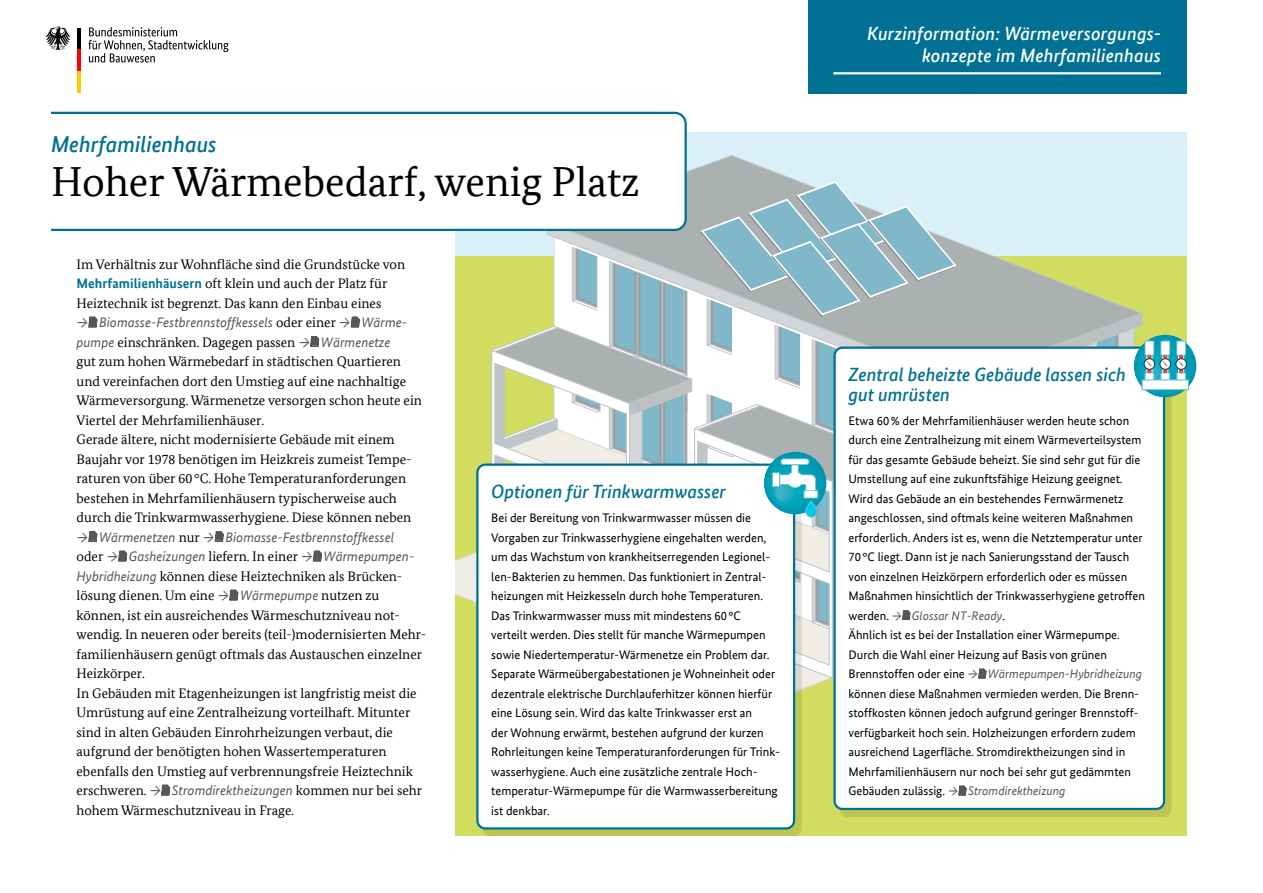
<style>
.page{position:relative;width:1263px;height:893px;background:#fff}
.page>*{position:absolute;margin:0;border:0;box-sizing:border-box;transform-origin:0 0}
.Überschrift_1_Hierarchie_NEU{font:42px "Bundes Serif Web";color:#000}
.Dachzeile_2_Hierarchie_kleiner_NEU{font:italic 500 22.5px "Bundes Sans Web";color:#007194}
.Zwischenüberschrift_3_Hierarchie_NEU{font:italic 500 18.75px/19.5px "Bundes Sans Web";color:#007194}
.Kolumne_oben_NEU{font:italic 500 18.75px/22.5px "Bundes Sans Web";letter-spacing:.01em;color:#fff;text-align:right}
.Text_Fließtext_NEU_9{font:13.8px/19.5px "Bundes Serif Web";color:#000}
.Infokasten_NEU{font:12.45px/19.5px "Bundes Sans Web";color:#000}
.s1{font-family:"Bundes Sans Web";font-weight:700;color:#007194}
.s2{font-family:"Bundes Sans Web";font-style:italic;color:#575756}
.s3{font-style:italic;color:#575756}
</style>
<div class="page">
<div style="left:807px;top:0;width:379px;height:93px;background:#007194"></div>
<hr style="left:833px;top:72px;width:328px;height:2px;background:#fff">
<svg style="left:88px;top:27px;width:141px;height:35px"></svg>
<svg style="left:45px;top:27px;width:26px;height:23px"></svg>
<hr style="left:77px;top:28px;width:4px;height:21px;background:#000">
<hr style="left:77px;top:49px;width:4px;height:22px;background:#f00">
<hr style="left:77px;top:71px;width:4px;height:22px;background:#fc0">
<div style="left:455px;top:132px;width:731px;height:704px;background:#d2dc5f"></div>
<div style="left:455px;top:132px;width:731px;height:124px;background:#d9f0f9"></div>
<svg style="left:688px;top:155px;width:108px;height:25px"></svg>
<svg style="left:51px;top:111px;width:637px;height:121px"></svg>
<div style="left:482px;top:470px;width:320px;height:366px;background:#000;opacity:.1"></div>
<div style="left:477px;top:465px;width:317px;height:363px;background:#fff;border-radius:8px"></div>
<div style="left:840px;top:353px;width:332px;height:463px;background:#000;opacity:.1"></div>
<div style="left:835px;top:348px;width:329px;height:461px;background:#fff;border-radius:8px"></div>
<div style="left:1134px;top:336px;width:61px;height:61px;background:#0097b0;border-radius:50%"></div>
<svg style="left:1136px;top:341px;width:53px;height:54px"></svg>
<div style="left:1139px;top:349px;width:40px;height:42px;background:#00a1b8;border-radius:50%"></div>
<div style="left:1139px;top:350px;width:39px;height:41px;background:#00a2b9;border-radius:50%"></div>
<div style="left:1142px;top:355px;width:29px;height:33px;background:#00a7bc;border-radius:50%"></div>
<div style="left:1143px;top:360px;width:22px;height:26px;background:#05aac0;border-radius:50%"></div>
<div style="left:1144px;top:361px;width:20px;height:25px;background:#0eabc0;border-radius:50%"></div>
<div style="left:1145px;top:364px;width:16px;height:21px;background:#20adc2;border-radius:50%"></div>
<div style="left:1145px;top:364px;width:15px;height:20px;background:#24aec2;border-radius:50%"></div>
<div style="left:1145px;top:365px;width:14px;height:19px;background:#28aec2;border-radius:50%"></div>
<div style="left:1146px;top:366px;width:11px;height:18px;background:#27a4ba;border-radius:50%"></div>
<svg style="left:1146px;top:367px;width:11px;height:16px"></svg>
<div style="left:1175px;top:358px;width:12px;height:12px;border:1px solid #004870;border-radius:50%"></div>
<svg style="left:1176px;top:341px;width:10px;height:38px"></svg>
<div style="left:1143px;top:358px;width:12px;height:12px;border:1px solid #004870;border-radius:50%"></div>
<div style="left:1159px;top:358px;width:12px;height:12px;border:1px solid #004870;border-radius:50%"></div>
<svg style="left:1160px;top:341px;width:10px;height:38px"></svg>
<div style="left:1142px;top:380px;width:46px;height:10px;background:#fff"></div>
<div style="left:1141px;top:379px;width:48px;height:11px;border:1px solid #6bc2d1"></div>
<svg style="left:455px;top:180px;width:699px;height:499px"></svg>
<p class="Dachzeile_2_Hierarchie_kleiner_NEU" style="left:51px;top:132px;width:167px">Mehrfamilienhaus</p>
<h1 class="Überschrift_1_Hierarchie_NEU" style="left:51px;top:157px;width:590px">Hoher Wärmebedarf, wenig Platz</h1>
<p class="Text_Fließtext_NEU_9" style="left:77px;top:254px;width:330px">Im Verhältnis zur Wohnfläche sind die Grundstücke von<br><span class="s1">Mehrfamilienhäusern</span> oft klein und auch der Platz für<br>Heiztechnik ist begrenzt. Das kann den Einbau eines</p>
<p class="Text_Fließtext_NEU_9" style="left:77px;top:312px;width:347px"><span class="s2">→ Biomasse-Festbrennstoffkessels</span> oder einer <span class="s2">→ Wärme&shy;pumpe</span> einschränken. Dagegen passen <span class="s2">→ Wärmenetze<br></span>gut zum hohen Wärmebedarf in städtischen Quartieren und vereinfachen dort den Umstieg auf eine nachhaltige Wärmeversorgung. Wärmenetze versorgen schon heute ein Viertel der Mehrfamilienhäuser.</p>
<p class="Text_Fließtext_NEU_9" style="left:77px;top:429px;width:337px">Gerade ältere, nicht modernisierte Gebäude mit einem Baujahr vor 1978 benötigen im Heizkreis zumeist Tempe&shy;raturen von über 60 °C. Hohe Temperaturanforderungen bestehen in Mehrfamilienhäusern typischerweise auch durch die Trinkwarmwasserhygiene. Diese können neben</p>
<p class="Text_Fließtext_NEU_9" style="left:77px;top:527px;width:351px"><span class="s2">→ Wärmenetzen</span> nur <span class="s2">→ Biomasse-Festbrennstoffkessel<br></span>oder <span class="s2">→ Gasheizungen</span> liefern. In einer <span class="s2">→ Wärmepumpen-Hybridheizung</span> können diese Heiztechniken als Brücken&shy;lösung dienen. Um eine <span class="s2">→ Wärmepumpe</span> nutzen zu können, ist ein ausreichendes Wärmeschutzniveau not&shy;wendig. In neueren oder bereits (teil-)modernisierten Mehr&shy;familienhäusern genügt oftmals das Austauschen einzelner Heizkörper.</p>
<p class="Text_Fließtext_NEU_9" style="left:77px;top:683px;width:347px">In Gebäuden mit Etagenheizungen ist langfristig meist die Umrüstung auf eine Zentralheizung vorteilhaft. Mitunter sind in alten Gebäuden Einrohrheizungen verbaut, die aufgrund der benötigten hohen Wassertemperaturen ebenfalls den Umstieg auf verbrennungsfreie Heiztechnik erschweren. <span class="s2">→ Stromdirektheizungen</span> kommen nur bei sehr hohem Wärmeschutzniveau in Frage.</p>
<h2 class="Zwischenüberschrift_3_Hierarchie_NEU" style="left:491px;top:482px;width:236px">Optionen für Trinkwarmwasser</h2>
<p class="Infokasten_NEU" style="left:491px;top:508px;width:290px">Bei der Bereitung von Trinkwarmwasser müssen die Vorgaben zur Trinkwasserhygiene eingehalten werden, um das Wachstum von krankheitserregenden Legionel&shy;len-Bakterien zu hemmen. Das funktioniert in Zentral&shy;heizungen mit Heizkesseln durch hohe Temperaturen.<br>Das Trinkwarmwasser muss mit mindestens 60°C verteilt werden. Dies stellt für manche Wärmepumpen sowie Niedertemperatur-Wärmenetze ein Problem dar.<br>Separate Wärmeübergabestationen je Wohneinheit oder dezentrale elektrische Durchlauferhitzer können hierfür eine Lösung sein. Wird das kalte Trinkwasser erst an<br>der Wohnung erwärmt, bestehen aufgrund der kurzen Rohrleitungen keine Temperaturanforderungen für Trink&shy;wasserhygiene. Auch eine zusätzliche zentrale Hoch&shy;temperatur-Wärmepumpe für die Warmwasserbereitung ist denkbar.</p>
<p class="Kolumne_oben_NEU" style="left:867px;top:22px;width:296px">Kurzinformation: Wärmeversorgungs&shy;konzepte im Mehrfamilienhaus</p>
<h2 class="Zwischenüberschrift_3_Hierarchie_NEU" style="left:848px;top:365px;width:279px">Zentral beheizte Gebäude lassen sich gut umrüsten</h2>
<p class="Infokasten_NEU" style="left:848px;top:410px;width:298px">Etwa 60% der Mehrfamilienhäuser werden heute schon durch eine Zentralheizung mit einem Wärmeverteilsystem für das gesamte Gebäude beheizt. Sie sind sehr gut für die Umstellung auf eine zukunftsfähige Heizung geeignet.<br>Wird das Gebäude an ein bestehendes Fernwärmenetz angeschlossen, sind oftmals keine weiteren Maßnahmen erforderlich. Anders ist es, wenn die Netztemperatur unter 70 °C liegt. Dann ist je nach Sanierungsstand der Tausch von einzelnen Heizkörpern erforderlich oder es müssen Maßnahmen hinsichtlich der Trinkwasserhygiene getroffen werden. <span class="s3">→ Glossar NT-Ready</span>.<br>Ähnlich ist es bei der Installation einer Wärmepumpe.<br>Durch die Wahl einer Heizung auf Basis von grünen Brennstoffen oder eine <span class="s3">→ Wärmepumpen-Hybridheizung </span>können diese Maßnahmen vermieden werden. Die Brenn&shy;stoffkosten können jedoch aufgrund geringer Brennstoff&shy;verfügbarkeit hoch sein. Holzheizungen erfordern zudem ausreichend Lagerfläche. Stromdirektheizungen sind in Mehrfamilienhäusern nur noch bei sehr gut gedämmten Gebäuden zulässig. <span class="s3">→ Stromdirektheizung</span></p>
</div>
